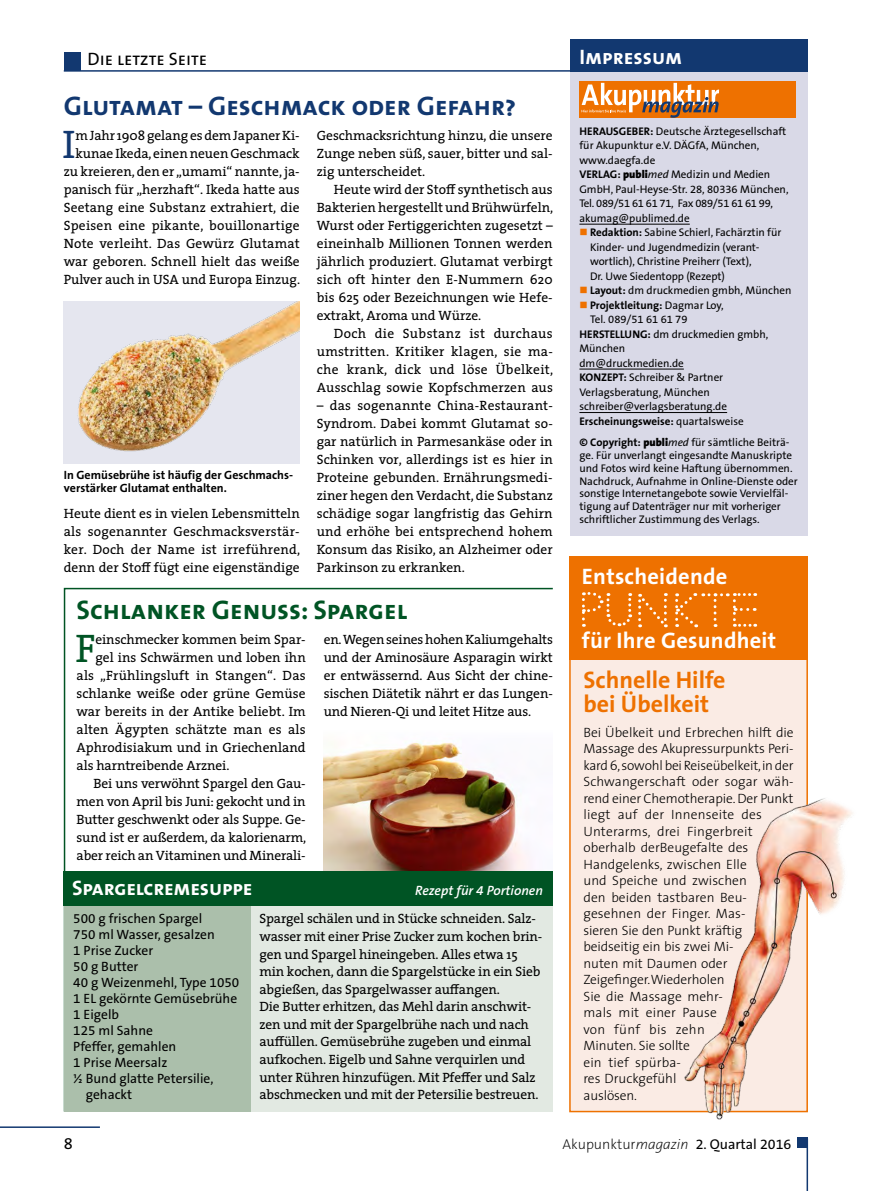
<style>
.page{position:relative;width:893px;height:1191px;background:#fff}
.page>*{position:absolute;margin:0;border:0;box-sizing:border-box;transform-origin:0 0}
.t1{font:40.2px "The Serif";color:#123870}
.t2{font:40.2px "The Serif";color:#005424}
.t3{font:700 27px "Aku Mag Caps";color:#123870}
.t4{font:700 27px "Aku Mag Caps";color:#005424}
.t5{font:700 24px/24px "The Sans";color:#ee7100}
.t6{font:700 22.5px "The Sans B7";letter-spacing:.01em;color:#fff}
.t7{font:700 21px "Aku Mag Caps";letter-spacing:-.01em;color:#fff}
.t8{font:18px "Aku Mag Caps";color:#000}
.t9{font:16.5px "The Sans B5 Plain";color:#000}
.t10{font:14.25px "The Sans B5 Plain";color:#000}
.t11{font:13.5px/18px "The Serif";letter-spacing:-.005em;color:#000;text-align:justify}
.t12{font:300 13.5px/16.5px "The Sans";color:#000}
.t13{font:13.5px "The Sans B5 Plain";color:#000}
.t14{font:13.5px "The Serif";letter-spacing:.015em;color:#000}
.t15{font:italic 600 13.5px "The Sans B6";color:#fff}
.t16{font:700 12px/13.5px "The Sans B7";color:#000}
.t17{font:11.1px/14.5px "The Sans B5 Plain";color:#000}
.t18{font:700 11.1px "The Sans B7";color:#000}
.s1{font-family:"The Sans B7";font-weight:700}
.s2{font-family:"The Sans B9";font-weight:900}
.s3{font-style:italic}
.s4{color:#ee7100}
.s5{font-family:"The Sans B5 Plain";font-weight:400}
.s6{font-family:"The Sans B2";font-weight:200}
.s7{font-family:"The Sans B2";font-weight:200;font-style:italic}
</style>
<div class="page">
<div style="left:64px;top:52px;width:17px;height:19px;background:#123870"></div>
<hr style="left:0;top:1126px;width:100px;height:2px;background:#123870">
<hr style="left:806px;top:1138px;width:2px;height:53px;background:#123870">
<div style="left:798px;top:1137px;width:10px;height:10px;background:#123870"></div>
<svg style="left:63px;top:587px;width:490px;height:525px"></svg>
<hr style="left:64px;top:70px;width:744px;height:2px;background:#123870">
<div style="left:571px;top:71px;width:237px;height:465px;background:#d9d9e7"></div>
<hr style="left:579px;top:224px;width:111px;height:1px;background:#000">
<hr style="left:579px;top:369px;width:105px;height:1px;background:#000">
<hr style="left:579px;top:412px;width:148px;height:1px;background:#000">
<div style="left:571px;top:39px;width:237px;height:33px;background:#123870"></div>
<div style="left:579px;top:81px;width:217px;height:37px;background:#ee7100"></div>
<svg style="left:582px;top:83px;width:137px;height:35px"></svg>
<div style="left:64px;top:302px;width:236px;height:162px;background:#e5e6ef"></div>
<img style="left:77px;top:302px;width:223px;height:150px">
<div style="left:65px;top:904px;width:186px;height:208px;background:#abbfab"></div>
<div style="left:251px;top:904px;width:302px;height:208px;background:#e2e9e2"></div>
<div style="left:64px;top:871px;width:489px;height:35px;background:#005424"></div>
<div style="left:570px;top:659px;width:237px;height:452px;background:#faebe4"></div>
<div style="left:569px;top:658px;width:239px;height:454px;border:2px solid #ee7100"></div>
<div style="left:569px;top:556px;width:239px;height:103px;background:#ee7100"></div>
<svg style="left:582px;top:592px;width:86px;height:36px"></svg>
<svg style="left:675px;top:593px;width:22px;height:35px"></svg>
<svg style="left:703px;top:593px;width:53px;height:34px"></svg>
<img style="left:684px;top:788px;width:169px;height:331px">
<h3 class="t8" style="left:88px;top:43px;width:121px">Die letzte Seite</h3>
<h2 class="t3" style="left:64px;top:83px;width:454px">Glutamat – Geschmack oder Gefahr?</h2>
<h1 class="t1" style="left:63px;top:111px;width:14px">I</h1>
<p class="t11" style="left:317px;top:126px;width:237px">Geschmacksrichtung hinzu, die unsere Zunge neben süß, sauer, bitter und sal&shy;zig unterscheidet.</p>
<p class="t11" style="left:317px;top:180px;width:238px;text-indent:17px">Heute wird der Stoff synthetisch aus Bakterien hergestellt und Brühwürfeln, Wurst oder Fertiggerichten zugesetzt – eineinhalb Millionen Tonnen werden jährlich produziert. Glutamat verbirgt sich oft hinter den E-Nummern 620 bis 625 oder Bezeichnungen wie Hefe&shy;extrakt, Aroma und Würze.</p>
<p class="t11" style="left:317px;top:324px;width:238px;text-indent:17px">Doch die Substanz ist durchaus umstritten. Kritiker klagen, sie ma&shy;che krank, dick und löse Übelkeit, Ausschlag sowie Kopfschmerzen aus</p>
<p class="t11" style="left:317px;top:396px;width:238px">– das sogenannte China-Restaurant-Syndrom. Dabei kommt Glutamat so&shy;gar natürlich in Parmesankäse oder in Schinken vor, allerdings ist es hier in Proteine gebunden. Ernährungsmedi&shy;ziner hegen den Verdacht, die Substanz schädige sogar langfristig das Gehirn und erhöhe bei entsprechend hohem Konsum das Risiko, an Alzheimer oder Parkinson zu erkranken.</p>
<h2 class="t4" style="left:77px;top:587px;width:332px">Schlanker Genuss: Spargel</h2>
<h1 class="t2" style="left:75px;top:615px;width:22px">F</h1>
<p class="t11" style="left:95px;top:630px;width:212px">einschmecker kommen beim Spar-</p>
<p class="t11" style="left:64px;top:126px;width:238px;text-align:right">m Jahr 1908 gelang es dem Japaner Ki&shy;kunae Ikeda, einen neuen Geschmack zu kreieren, den er „umami“ nannte, ja&shy;panisch für „herzhaft“. Ikeda hatte aus Seetang eine Substanz extrahiert, die Speisen eine pikante, bouillonartige Note verleiht. Das Gewürz Glutamat war geboren. Schnell hielt das weiße Pulver auch in USA und Europa Einzug.</p>
<p class="t16" style="left:64px;top:468px;width:231px">In Gemüsebrühe ist häufig der Geschmachs&shy;verstärker Glutamat enthalten.</p>
<p class="t11" style="left:64px;top:504px;width:238px">Heute dient es in vielen Lebensmitteln als sogenannter Geschmacksverstär&shy;ker. Doch der Name ist irreführend, denn der Stoff fügt eine eigenständige</p>
<p class="t11" style="left:324px;top:630px;width:231px">en. Wegen seines hohen Kaliumgehalts und der Aminosäure Asparagin wirkt er entwässernd. Aus Sicht der chine&shy;sischen Diätetik nährt er das Lungen&shy;und Nieren-Qi und leitet Hitze aus.</p>
<p class="t11" style="left:95px;top:648px;width:212px">gel ins Schwärmen und loben ihn</p>
<p class="t14" style="left:77px;top:664px;width:231px">als „Frühlingsluft in Stangen“. Das</p>
<p class="t11" style="left:77px;top:684px;width:231px">schlanke weiße oder grüne Gemüse</p>
<p class="t11" style="left:77px;top:702px;width:231px">war bereits in der Antike beliebt. Im</p>
<p class="t14" style="left:77px;top:718px;width:231px">alten Ägypten schätzte man es als</p>
<p class="t11" style="left:77px;top:738px;width:231px">Aphrodisiakum und in Griechenland</p>
<p class="t11" style="left:77px;top:756px;width:154px">als harntreibende Arznei.</p>
<p class="t11" style="left:94px;top:774px;width:214px">Bei uns verwöhnt Spargel den Gau-</p>
<p class="t11" style="left:77px;top:792px;width:231px">men von April bis Juni: gekocht und in</p>
<p class="t11" style="left:77px;top:810px;width:231px">Butter geschwenkt oder als Suppe. Ge-</p>
<p class="t11" style="left:77px;top:828px;width:231px">sund ist er außerdem, da kalorienarm,</p>
<p class="t11" style="left:77px;top:846px;width:231px">aber reich an Vitaminen und Minerali-</p>
<h3 class="t7" style="left:72px;top:870px;width:182px">Spargelcremesuppe</h3>
<p class="t15" style="left:415px;top:883px;width:129px">Rezept für 4 Portionen</p>
<p class="t13" style="left:73px;top:911px;width:131px">500 g frischen Spargel</p>
<p class="t13" style="left:73px;top:927px;width:143px">750 ml Wasser, gesalzen</p>
<p class="t13" style="left:73px;top:943px;width:81px">1 Prise Zucker</p>
<p class="t13" style="left:73px;top:959px;width:67px">50 g Butter</p>
<p class="t13" style="left:73px;top:975px;width:167px">40 g Weizenmehl, Type 1050</p>
<p class="t13" style="left:73px;top:991px;width:165px">1 EL gekörnte Gemüsebrühe</p>
<p class="t13" style="left:73px;top:1007px;width:47px">1 Eigelb</p>
<p class="t13" style="left:73px;top:1023px;width:81px">125 ml Sahne</p>
<p class="t13" style="left:73px;top:1039px;width:105px">Pfeffer, gemahlen</p>
<p class="t13" style="left:73px;top:1055px;width:96px">1 Prise Meersalz</p>
<p class="t13" style="left:73px;top:1071px;width:142px">½ Bund glatte Petersilie,</p>
<p class="t13" style="left:86px;top:1087px;width:48px">gehackt</p>
<p class="t11" style="left:259px;top:909px;width:284px;line-height:17.5px;text-align:left">Spargel schälen und in Stücke schneiden. Salz&shy;wasser mit einer Prise Zucker zum kochen brin&shy;gen und Spargel hineingeben. Alles etwa 15 min kochen, dann die Spargelstücke in ein Sieb abgießen, das Spargelwasser auffangen.<br>Die Butter erhitzen, das Mehl darin anschwit&shy;zen und mit der Spargelbrühe nach und nach auffüllen. Gemüsebrühe zugeben und einmal aufkochen. Eigelb und Sahne verquirlen und unter Rühren hinzufügen. Mit Pfeffer und Salz abschmecken und mit der Petersilie bestreuen.</p>
<h3 class="t7" style="left:579px;top:39px;width:104px">Impressum</h3>
<p class="t17" style="left:579px;top:124px;width:211px"><span class="s1">HERAUSGEBER:</span> Deutsche Ärztegesellschaft für Akupunktur e.V. DÄGfA, München, www.daegfa.de<br><span class="s1">VERLAG:</span> <span class="s2">publi</span><span class="s3">med</span> Medizin und Medien GmbH, Paul-Heyse-Str. 28, 80336 München, Tel. 089/51 61 61 71, Fax 089/51 61 61 99, akumag@publimed.de</p>
<p class="t17" style="left:590px;top:226px;width:193px;text-indent:-11px"><span class="s4">■</span> <span class="s1">Redaktion:</span> Sabine Schierl, Fachärztin für Kinder- und Jugendmedizin (verant&shy;wortlich), Christine Preiherr (Text),<br>Dr. Uwe Siedentopp (Rezept)</p>
<p class="t17" style="left:579px;top:284px;width:214px"><span class="s4">■</span> <span class="s1">Layout:</span> dm druckmedien gmbh, München</p>
<p class="t18" style="left:579px;top:299px;width:146px"><span class="s4">■</span> Projektleitung: <span class="s5">Dagmar Loy,</span></p>
<p class="t17" style="left:579px;top:312px;width:190px;text-indent:11px">Tel. 089/51 61 61 79<br><span class="s1">HERSTELLUNG:</span> dm druckmedien gmbh,<br>München<br>dm@druckmedien.de<br><span class="s1">KONZEPT:</span> Schreiber &amp; Partner<br>Verlagsberatung, München schreiber@verlagsberatung.de</p>
<p class="t18" style="left:579px;top:415px;width:166px">Erscheinungsweise: <span class="s5">quartalsweise</span></p>
<p class="t17" style="left:579px;top:436px;width:220px;line-height:12.9px"><span class="s1">© Copyright:</span> <span class="s2">publi</span><span class="s3">med</span> für sämtliche Beiträ&shy;ge. Für unverlangt eingesandte Manuskripte und Fotos wird keine Haftung übernommen.<br>Nachdruck, Aufnahme in Online-Dienste oder sonstige Internetangebote sowie Vervielfäl&shy;tigung auf Datenträger nur mit vorheriger schriftlicher Zustimmung des Verlags.</p>
<h3 class="t6" style="left:582px;top:564px;width:147px">Entscheidende</h3>
<h3 class="t6" style="left:582px;top:629px;width:196px">für Ihre Gesundheit</h3>
<h3 class="t5" style="left:583px;top:667px;width:143px">Schnelle Hilfe bei Übelkeit</h3>
<p class="t12" style="left:583px;top:723px;width:212px">Bei Übelkeit und Erbrechen hilft die<br>Massage des Akupressurpunkts Peri&shy;kard 6, sowohl bei Reiseübelkeit, in der<br>Schwangerschaft oder sogar wäh&shy;rend einer Chemotherapie. Der Punkt liegt auf der Innenseite des<br>Unterarms, drei Fingerbreit oberhalb derBeugefalte des<br>Handgelenks, zwischen Elle<br>und Speiche und zwischen<br>den beiden tastbaren Beu&shy;gesehnen der Finger. Mas-<br>sieren Sie den Punkt kräftig beidseitig ein bis zwei Mi-<br>nuten mit Daumen oder<br>Zeigefinger. Wiederholen<br>Sie die Massage mehr-<br>mals mit einer Pause<br>von fünf bis zehn<br>Minuten. Sie sollte<br>ein tief spürba-<br>res Druckgefühl<br>auslösen.</p>
<p class="t9" style="left:64px;top:1134px;width:11px">8</p>
<p class="t10" style="left:562px;top:1136px;width:230px"><span class="s6">Akupunktur</span><span class="s7">magazin</span> 2. Quartal 2016</p>
</div>
